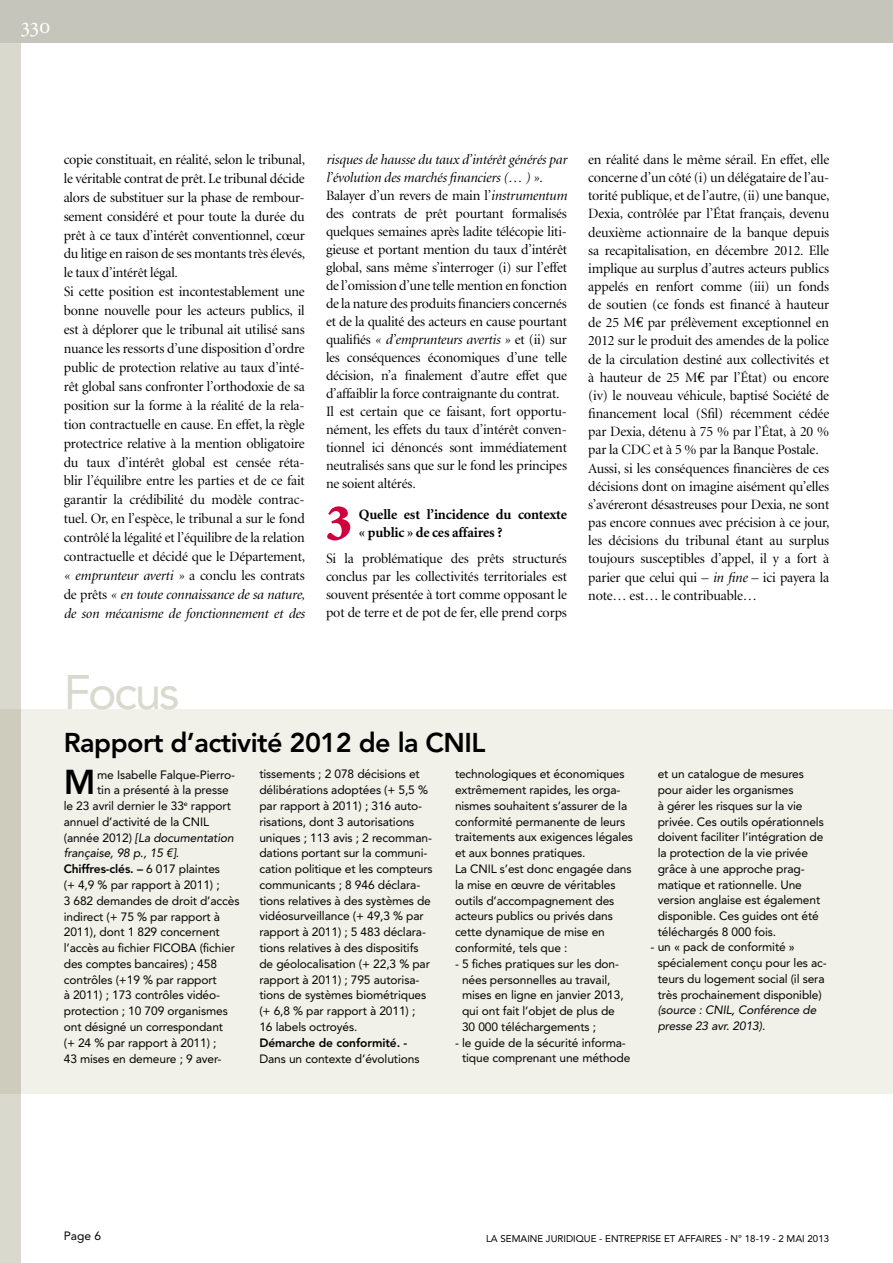
<style>
.page{position:relative;width:893px;height:1263px;background:#fff}
.page>*{position:absolute;margin:0;border:0;box-sizing:border-box;transform-origin:0 0}
.t1{font:900 52.65px "Minion";color:#cf003d}
.t2{font:48px "Avenir LT";color:#dad9ce}
.t3{font:800 34.2px "Avenir LT";color:#000}
.t4{font:800 27px "Avenir LT";letter-spacing:-.02em;color:#000}
.t5{font:22.5px "Minion Regular SC";color:#fff}
.t6{font:14.25px/18.9px "Minion Display";letter-spacing:-.01em;color:#000}
.t7{font:700 14.25px/18px "Minion";letter-spacing:-.01em;color:#000}
.t8{font:12px/15.8px "Avenir LT";letter-spacing:-.01em;color:#000}
.t9{font:italic 12px/15.8px "Avenir LT";letter-spacing:-.01em;color:#000}
.t10{font:800 12px "Avenir LT";letter-spacing:-.01em;color:#000}
.t11{font:9.75px "Avenir LT";color:#000}
.s1{font-style:italic}
.s2{font-family:"Euro Serif"}
.s3{font-style:normal}
.s4{font-weight:400}
</style>
<div class="page">
<div style="left:0;top:0;width:21px;height:1263px;background:#dad9ce"></div>
<div style="left:0;top:0;width:893px;height:43px;background:#c6c5bb"></div>
<div style="left:0;top:709px;width:893px;height:385px;background:#f1f0e9"></div>
<h3 class="t5" style="left:21px;top:14px;width:31px">330</h3>
<p class="t6" style="left:64px;top:150px;width:243px">copie constituait, en réalité, selon le tribunal, le véritable contrat de prêt. Le tribunal décide alors de substituer sur la phase de rembour&shy;sement considéré et pour toute la durée du prêt à ce taux d’intérêt conventionnel, cœur du litige en raison de ses montants très élevés, le taux d’intérêt légal.<br>Si cette position est incontestablement une bonne nouvelle pour les acteurs publics, il est à déplorer que le tribunal ait utilisé sans nuance les ressorts d’une disposition d’ordre public de protection relative au taux d’inté&shy;rêt global sans confronter l’orthodoxie de sa position sur la forme à la réalité de la rela&shy;tion contractuelle en cause. En effet, la règle protectrice relative à la mention obligatoire du taux d’intérêt global est censée réta&shy;blir l’équilibre entre les parties et de ce fait garantir la crédibilité du modèle contrac&shy;tuel. Or, en l’espèce, le tribunal a sur le fond contrôlé la légalité et l’équilibre de la relation contractuelle et décidé que le Département, <span class="s1">« emprunteur averti »</span> a conclu les contrats de prêts <span class="s1">« en toute connaissance de sa nature, de son mécanisme de fonctionnement et des</span></p>
<p class="t6" style="left:326px;top:151px;width:242px;line-height:18px"><span class="s1">risques de hausse du taux d’intérêt générés par l’évolution des marchés financiers (… ) »</span>.<br>Balayer d’un revers de main l’<span class="s1">instrumentum </span>des contrats de prêt pourtant formalisés quelques semaines après ladite télécopie liti&shy;gieuse et portant mention du taux d’intérêt global, sans même s’interroger (i) sur l’effet de l’omission d’une telle mention en fonction de la nature des produits financiers concernés et de la qualité des acteurs en cause pourtant qualifiés <span class="s1">« d’emprunteurs avertis »</span> et (ii) sur les conséquences économiques d’une telle décision, n’a finalement d’autre effet que d’affaiblir la force contraignante du contrat.<br>Il est certain que ce faisant, fort opportu&shy;nément, les effets du taux d’intérêt conven&shy;tionnel ici dénoncés sont immédiatement neutralisés sans que sur le fond les principes ne soient altérés.</p>
<h1 class="t1" style="left:326px;top:496px;width:28px">3</h1>
<p class="t7" style="left:359px;top:506px;width:210px">Quelle est l’incidence du contexte « public » de ces affaires ?</p>
<p class="t6" style="left:326px;top:550px;width:242px;line-height:18px;text-align:justify">Si la problématique des prêts structurés conclus par les collectivités territoriales est souvent présentée à tort comme opposant le pot de terre et de pot de fer, elle prend corps</p>
<p class="t6" style="left:588px;top:151px;width:243px;line-height:18.1px">en réalité dans le même sérail. En effet, elle concerne d’un côté (i) un délégataire de l’au&shy;torité publique, et de l’autre, (ii) une banque, Dexia, contrôlée par l’État français, devenu deuxième actionnaire de la banque depuis sa recapitalisation, en décembre 2012. Elle implique au surplus d’autres acteurs publics appelés en renfort comme (iii) un fonds de soutien (ce fonds est financé à hauteur de 25 M<span class="s2">€</span> par prélèvement exceptionnel en 2012 sur le produit des amendes de la police de la circulation destiné aux collectivités et à hauteur de 25 M<span class="s2">€</span> par l’État) ou encore (iv) le nouveau véhicule, baptisé Société de financement local (Sfil) récemment cédée par Dexia, détenu à 75 % par l’État, à 20 % par la CDC et à 5 % par la Banque Postale.<br>Aussi, si les conséquences financières de ces décisions dont on imagine aisément qu’elles s’avéreront désastreuses pour Dexia, ne sont pas encore connues avec précision à ce jour, les décisions du tribunal étant au surplus toujours susceptibles d’appel, il y a fort à parier que celui qui – <span class="s1">in fine</span> – ici payera la note… est… le contribuable…</p>
<h2 class="t2" style="left:64px;top:664px;width:117px">Focus</h2>
<h3 class="t4" style="left:64px;top:726px;width:423px">Rapport d’activité 2012 de la CNIL</h3>
<h3 class="t3" style="left:64px;top:762px;width:33px">M</h3>
<p class="t8" style="left:97px;top:766px;width:139px">me Isabelle Falque-Pierro-</p>
<p class="t8" style="left:455px;top:766px;width:179px">technologiques et économiques extrêmement rapides, les orga&shy;nismes souhaitent s’assurer de la conformité permanente de leurs traitements aux exigences légales et aux bonnes pratiques.<br>La CNI L s’est donc engagée dans la mise en œuvre de véritables outils d’accompagnement des acteurs publics ou privés dans cette dynamique de mise en conformité, tels que :</p>
<p class="t8" style="left:462px;top:956px;width:163px;text-indent:-7px">- 5 fiches pratiques sur les don&shy;nées personnelles au travail, mises en ligne en janvier 2013, qui ont fait l’objet de plus de<br>30 000 téléchargements ;</p>
<p class="t8" style="left:455px;top:1035px;width:177px;text-align:center">- le guide de la sécurité informa&shy;tique comprenant une méthode</p>
<p class="t8" style="left:259px;top:766px;width:175px">tissements ; 2 078 décisions et délibérations adoptées (+ 5,5 % par rapport à 2011) ; 316 auto&shy;risations, dont 3 autorisations uniques ; 113 avis ; 2 recomman&shy;dations portant sur la communi&shy;cation politique et les compteurs communicants ; 8 946 déclara&shy;tions relatives à des systèmes de vidéosurveillance (+ 49,3 % par rapport à 2011) ; 5 483 déclara&shy;tions relatives à des dispositifs de géolocalisation (+ 22,3 % par rapport à 2011) ; 795 autorisa&shy;tions de systèmes biométriques (+ 6,8 % par rapport à 2011) ;<br>16 labels octroyés.</p>
<p class="t10" style="left:259px;top:1035px;width:149px">Démarche de conformité. -</p>
<p class="t8" style="left:259px;top:1050px;width:162px">Dans un contexte d’évolutions</p>
<p class="t8" style="left:97px;top:782px;width:133px">tin a présenté à la presse</p>
<p class="t8" style="left:64px;top:798px;width:169px">le 23 avril dernier le 33<sup>e</sup> rapport</p>
<p class="t8" style="left:64px;top:814px;width:147px">annuel d’activité de la CNI L</p>
<p class="t9" style="left:64px;top:830px;width:171px"><span class="s3">(année 2012)</span> [La documentation</p>
<p class="t9" style="left:64px;top:845px;width:117px">française, 98 p., 15 €]<span class="s3">.</span></p>
<p class="t10" style="left:64px;top:862px;width:158px">Chiffres-clés. – <span class="s4">6 017 plaintes</span></p>
<p class="t8" style="left:64px;top:877px;width:157px">(+ 4,9 % par rapport à 2011) ;</p>
<p class="t8" style="left:64px;top:893px;width:177px">3 682 demandes de droit d’accès</p>
<p class="t8" style="left:64px;top:908px;width:158px">indirect (+ 75 % par rapport à</p>
<p class="t8" style="left:64px;top:924px;width:158px">2011), dont 1 829 concernent</p>
<p class="t8" style="left:64px;top:940px;width:173px">l’accès au fichier FICOBA (fichier</p>
<p class="t8" style="left:64px;top:956px;width:155px">des comptes bancaires) ; 458</p>
<p class="t8" style="left:64px;top:972px;width:155px">contrôles (+19 % par rapport</p>
<p class="t8" style="left:64px;top:987px;width:158px">à 2011) ; 173 contrôles vidéo-</p>
<p class="t8" style="left:64px;top:1003px;width:165px">protection ; 10 709 organismes</p>
<p class="t8" style="left:64px;top:1019px;width:161px">ont désigné un correspondant</p>
<p class="t8" style="left:64px;top:1035px;width:154px">(+ 24 % par rapport à 2011) ;</p>
<p class="t8" style="left:64px;top:1051px;width:159px">43 mises en demeure ; 9 aver-</p>
<p class="t8" style="left:658px;top:766px;width:168px">et un catalogue de mesures pour aider les organismes<br>à gérer les risques sur la vie privée. Ces outils opérationnels doivent faciliter l’intégration de la protection de la vie privée grâce à une approche prag&shy;matique et rationnelle. U ne version anglaise est également disponible. Ces guides ont été téléchargés 8 000 fois.</p>
<p class="t8" style="left:658px;top:939px;width:171px;text-indent:-7px">- un « pack de conformité » spécialement conçu pour les ac&shy;teurs du logement social (il sera très prochainement disponible)</p>
<p class="t9" style="left:658px;top:1002px;width:160px">(source : CNIL, Conférence de presse 23 avr. 2013)<span class="s3">.</span></p>
<p class="t8" style="left:64px;top:1228px;width:39px">Page 6</p>
<p class="t11" style="left:486px;top:1233px;width:216px">La Semaine Juridique - ENTREPRISE ET AFFAIRE</p>
<p class="t11" style="left:716px;top:1233px;width:77px">S - N° 18-19 - 2 MAI</p>
<p class="t11" style="left:807px;top:1233px;width:23px">2013</p>
</div>
